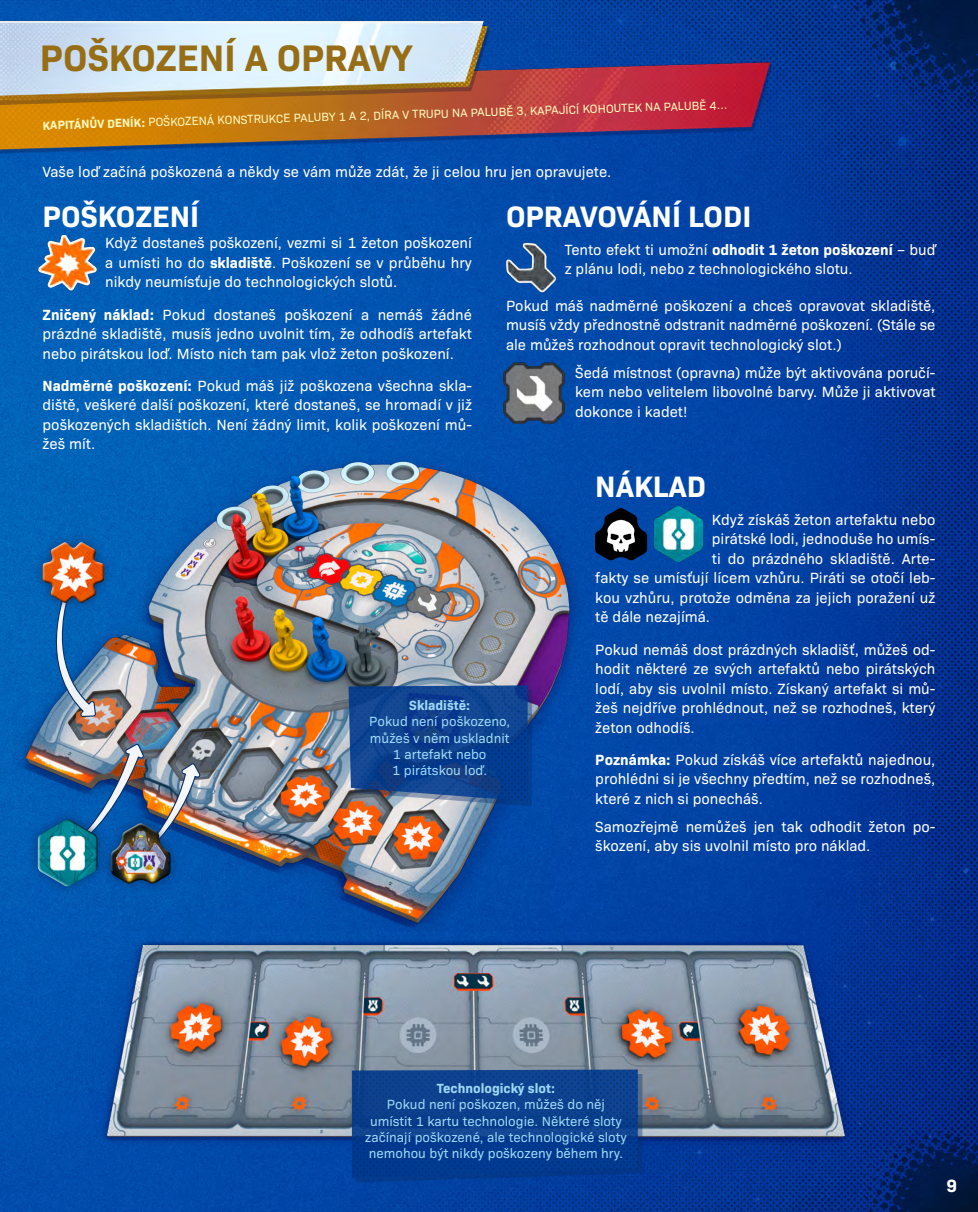
<style>
.page{position:relative;width:978px;height:1212px;background:#fff}
.page>*{position:absolute;margin:0;border:0;box-sizing:border-box;transform-origin:0 0}
.Heading_1{font:700 37.5px "Bio Sans";color:#976e16}
.Heading_2{font:700 30px "Bio Sans";color:#fff}
.t1{font:700 18px "Bio Sans";color:#fff}
.Tip_and_Note{font:15px/19.5px "Bio Sans";color:#fff;text-align:justify}
.Label{font:13.5px/16.2px "Bio Sans";color:#9cd8f5;text-align:center}
.Captain_s_Log{font:12px "Bio Sans";color:#fff9bc}
.s1{font-weight:700}
</style>
<div class="page">
<img style="left:0;top:0;width:978px;height:1212px">
<img style="left:13px;top:432px;width:900px;height:499px">
<img style="left:42px;top:939px;width:842px;height:236px">
<svg style="left:46px;top:613px;width:51px;height:104px"></svg>
<img style="left:67px;top:743px;width:134px;height:115px">
<img style="left:0;top:0;width:818px;height:161px">
<img style="left:0;top:0;width:503px;height:111px">
<div style="left:356px;top:1074px;width:286px;height:108px;background:#092d67;opacity:.43"></div>
<img style="left:352px;top:1069px;width:286px;height:109px">
<div style="left:353px;top:690px;width:179px;height:116px;background:#092d67;opacity:.43"></div>
<img style="left:349px;top:685px;width:179px;height:116px">
<div style="left:32px;top:532px;width:83px;height:81px;background:#092d67;opacity:.75"></div>
<div style="left:41px;top:542px;width:65px;height:54px;background:#fff;opacity:.75"></div>
<div style="left:41px;top:549px;width:65px;height:54px;background:#000;opacity:.75"></div>
<div style="left:27px;top:809px;width:81px;height:87px;background:#092d67;opacity:.75"></div>
<div style="left:37px;top:831px;width:35px;height:55px;background:#fff;opacity:.75"></div>
<div style="left:39px;top:819px;width:59px;height:67px;background:#000;opacity:.75"></div>
<div style="left:100px;top:813px;width:81px;height:81px;background:#092d67;opacity:.75"></div>
<div style="left:109px;top:823px;width:63px;height:52px;background:#fff;opacity:.75"></div>
<div style="left:109px;top:832px;width:63px;height:54px;background:#000;opacity:.75"></div>
<img style="left:38px;top:235px;width:59px;height:56px">
<img style="left:506px;top:242px;width:50px;height:51px">
<img style="left:502px;top:360px;width:65px;height:66px">
<img style="left:654px;top:506px;width:49px;height:56px">
<img style="left:595px;top:508px;width:52px;height:52px">
<p class="Heading_1" style="left:40px;top:29px;width:374px">POŠKOZENÍ A OPRAVY</p>
<p class="Captain_s_Log" style="left:42px;top:118px;width:687px;rotate:-2deg"><sup>KAP</sup><span class="s1">ITÁNŮV DENÍK:</span> POŠKOZENÁ KONSTRUKCE PALUBY 1 A 2, DÍRA V TRUPU NA PALUBĚ 3, KAPAJÍCÍ KOHOUTEK NA PALUBĚ 4…</p>
<p class="Tip_and_Note" style="left:43px;top:161px;width:570px">Vaše loď začíná poškozená a někdy se vám může zdát, že ji celou hru jen opravujete.</p>
<p class="Heading_2" style="left:43px;top:193px;width:158px">POŠKOZENÍ</p>
<p class="Tip_and_Note" style="left:105px;top:232px;width:368px">Když dostaneš poškození, vezmi si 1 žeton poškození a umísti ho do <span class="s1">skladiště</span>. Poškození se v průběhu hry nikdy neumísťuje do technologických slotů.</p>
<p class="Tip_and_Note" style="left:43px;top:303px;width:431px"><span class="s1">Zničený náklad:</span> Pokud dostaneš poškození a nemáš žádné prázdné skladiště, musíš jedno uvolnit tím, že odhodíš artefakt nebo pirátskou loď. Místo nich tam pak vlož žeton poškození.</p>
<p class="Tip_and_Note" style="left:43px;top:375px;width:431px"><span class="s1">Nadměrné poškození:</span> Pokud máš již poškozena všechna skla&shy;diště, veškeré další poškození, které dostaneš, se hromadí v již poškozených skladištích. Není žádný limit, kolik poškození mů&shy;žeš mít.</p>
<p class="Heading_2" style="left:506px;top:193px;width:247px">OPRAVOVÁNÍ LODI</p>
<p class="Tip_and_Note" style="left:565px;top:239px;width:372px">Tento efekt ti umožní <span class="s1">odhodit 1 žeton poškození</span> – buď z plánu lodi, nebo z technologického slotu.</p>
<p class="Tip_and_Note" style="left:506px;top:295px;width:431px">Pokud máš nadměrné poškození a chceš opravovat skladiště, musíš vždy přednostně odstranit nadměrné poškození. (Stále se ale můžeš rozhodnout opravit technologický slot.)</p>
<p class="Tip_and_Note" style="left:575px;top:362px;width:362px">Šedá místnost (opravna) může být aktivována poručí&shy;kem nebo velitelem libovolné barvy. Může ji aktivovat dokonce i kadet!</p>
<p class="Heading_2" style="left:595px;top:463px;width:112px">NÁKLAD</p>
<p class="Label" style="left:369px;top:696px;width:143px"><span class="s1">Skladiště:<br></span>Pokud není poškozeno, můžeš v něm uskladnit<br>1 artefakt nebo<br>1 pirátskou loď.</p>
<p class="Tip_and_Note" style="left:712px;top:509px;width:225px">Když získáš žeton artefaktu nebo</p>
<p class="Tip_and_Note" style="left:712px;top:528px;width:225px">pirátské lodi, jednoduše ho umís-</p>
<p class="Tip_and_Note" style="left:712px;top:548px;width:225px">ti do prázdného skladiště. Arte-</p>
<p class="Tip_and_Note" style="left:595px;top:567px;width:342px">fakty se umísťují lícem vzhůru. Piráti se otočí leb-</p>
<p class="Tip_and_Note" style="left:595px;top:587px;width:342px">kou vzhůru, protože odměna za jejich poražení už</p>
<p class="Tip_and_Note" style="left:595px;top:606px;width:116px">tě dále nezajímá.</p>
<p class="Tip_and_Note" style="left:595px;top:638px;width:342px">Pokud nemáš dost prázdných skladišť, můžeš od&shy;hodit některé ze svých artefaktů nebo pirátských lodí, aby sis uvolnil místo. Získaný artefakt si mů&shy;žeš nejdříve prohlédnout, než se rozhodneš, který žeton odhodíš.</p>
<p class="Tip_and_Note" style="left:595px;top:749px;width:342px"><span class="s1">Poznámka:</span> Pokud získáš více artefaktů najednou, prohlédni si je všechny předtím, než se rozhodneš, které z nich si ponecháš.</p>
<p class="Tip_and_Note" style="left:595px;top:816px;width:342px">Samozřejmě nemůžeš jen tak odhodit žeton po&shy;škození, aby sis uvolnil místo pro náklad.</p>
<p class="Label" style="left:365px;top:1079px;width:263px"><span class="s1">Technologický slot:<br></span>Pokud není poškozen, můžeš do něj umístit 1 kartu technologie. Některé sloty začínají poškozené, ale technologické sloty nemohou být nikdy poškozeny během hry.</p>
<p class="t1" style="left:946px;top:1171px;width:12px">9</p>
</div>
